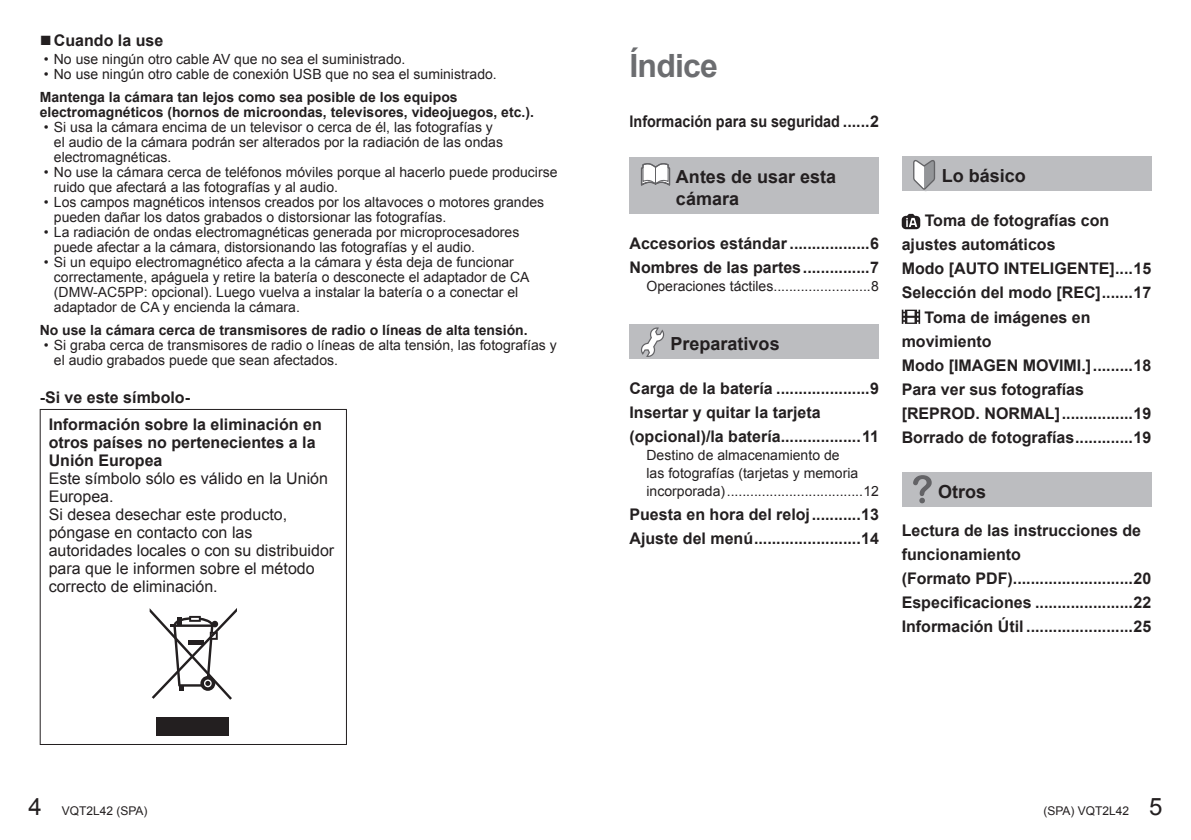
<style>
.page{position:relative;width:1191px;height:840px;background:#fff}
.page>*{position:absolute;margin:0;border:0;box-sizing:border-box;transform-origin:0 0}
.t1{font:700 32px "Arial";letter-spacing:-.025em;color:#6c6d70}
.t2{font:700 18px/22px "Arial";color:#231f20}
.t3{font:700 16px/24px "Arial";color:#231f20}
.t4{font:16px/18px "Arial";color:#231f20}
.t5{font:700 16px "Arial";color:#231f20;scale:.9 1}
.t6{font:14px/15px "Arial";color:#231f20}
.t7{font:700 14px/15px "Arial";color:#231f20}
.t8{font:12px "Arial";color:#231f20}
.s1{font-weight:400;font-size:20px}
.s2{font-size:24px}
</style>
<div class="page">
<hr style="left:40px;top:408px;width:307px;height:1px;background:#231f20">
<hr style="left:40px;top:410px;width:1px;height:333px;background:#231f20">
<hr style="left:346px;top:410px;width:1px;height:333px;background:#231f20">
<hr style="left:40px;top:743px;width:307px;height:1px;background:#231f20">
<svg style="left:150px;top:608px;width:87px;height:91px"></svg>
<div style="left:157px;top:717px;width:72px;height:18px;background:#231f20"></div>
<div style="left:629px;top:157px;width:250px;height:56px;background:#bcbdc0"></div>
<svg style="left:640px;top:163px;width:31px;height:23px"></svg>
<div style="left:629px;top:324px;width:250px;height:34px;background:#bcbdc0"></div>
<svg style="left:641px;top:327px;width:24px;height:30px"></svg>
<div style="left:901px;top:157px;width:250px;height:34px;background:#bcbdc0"></div>
<svg style="left:913px;top:160px;width:23px;height:32px"></svg>
<svg style="left:901px;top:214px;width:19px;height:15px"></svg>
<svg style="left:901px;top:309px;width:19px;height:15px"></svg>
<div style="left:901px;top:472px;width:250px;height:34px;background:#bcbdc0"></div>
<svg style="left:913px;top:475px;width:19px;height:29px"></svg>
<p class="t3" style="left:40px;top:29px;width:125px"><span class="s1">■</span>Cuando la use</p>
<p class="t6" style="left:44px;top:51px;width:363px">• No use ningún otro cable AV que no sea el suministrado.</p>
<p class="t6" style="left:44px;top:66px;width:454px">• No use ningún otro cable de conexión USB que no sea el suministrado.</p>
<p class="t7" style="left:40px;top:90px;width:496px">Mantenga la cámara tan lejos como sea posible de los equipos electromagnéticos (hornos de microondas, televisores, videojuegos, etc.).</p>
<p class="t6" style="left:54px;top:119px;width:450px;text-indent:-10px">• Si usa la cámara encima de un televisor o cerca de él, las fotografías y el audio de la cámara podrán ser alterados por la radiación de las ondas electromagnéticas.</p>
<p class="t6" style="left:54px;top:164px;width:505px;text-indent:-10px">• No use la cámara cerca de teléfonos móviles porque al hacerlo puede producirse ruido que afectará a las fotografías y al audio.</p>
<p class="t6" style="left:54px;top:194px;width:492px;text-indent:-10px">• Los campos magnéticos intensos creados por los altavoces o motores grandes pueden dañar los datos grabados o distorsionar las fotografías.</p>
<p class="t6" style="left:54px;top:224px;width:467px;text-indent:-10px">• La radiación de ondas electromagnéticas generada por microprocesadores puede afectar a la cámara, distorsionando las fotografías y el audio.</p>
<p class="t6" style="left:54px;top:254px;width:477px;text-indent:-10px">• Si un equipo electromagnético afecta a la cámara y ésta deja de funcionar correctamente, apáguela y retire la batería o desconecte el adaptador de CA (DMW-AC5PP: opcional). Luego vuelva a instalar la batería o a conectar el adaptador de CA y encienda la cámara.</p>
<p class="t7" style="left:40px;top:322px;width:489px">No use la cámara cerca de transmisores de radio o líneas de alta tensión.</p>
<p class="t6" style="left:54px;top:337px;width:504px;text-indent:-10px">• Si graba cerca de transmisores de radio o líneas de alta tensión, las fotografías y el audio grabados puede que sean afectados.</p>
<p class="t3" style="left:49px;top:385px;width:274px;line-height:26.4px;text-indent:-9px">-Si ve este símbolo-<br>Información sobre la eliminación en</p>
<p class="t3" style="left:49px;top:433px;width:268px;line-height:18px">otros países no pertenecientes a la<br>Unión Europea</p>
<p class="t4" style="left:49px;top:469px;width:287px">Este símbolo sólo es válido en la Unión<br>Europea.<br>Si desea desechar este producto, póngase en contacto con las autoridades locales o con su distribuidor para que le informen sobre el método correcto de eliminación.</p>
<h1 class="t1" style="left:629px;top:44px;width:90px">Índice</h1>
<p class="t5" style="left:629px;top:111px;width:279px">Información para su seguridad ......2</p>
<p class="t2" style="left:676px;top:166px;width:162px">Antes de usar esta cámara</p>
<p class="t3" style="left:629px;top:232px;width:251px">Accesorios estándar ..................6<br>Nombres de las partes...............7</p>
<p class="t6" style="left:646px;top:279px;width:234px">Operaciones táctiles.........................8</p>
<p class="t2" style="left:670px;top:333px;width:111px">Preparativos</p>
<p class="t3" style="left:629px;top:376px;width:251px">Carga de la batería .....................9<br>Insertar y quitar la tarjeta (opcional)/la batería..................11</p>
<p class="t6" style="left:646px;top:446px;width:234px;line-height:18px">Destino de almacenamiento de<br>las fotografías (tarjetas y memoria incorporada)...................................12</p>
<p class="t3" style="left:629px;top:502px;width:251px">Puesta en hora del reloj...........13<br>Ajuste del menú........................14</p>
<p class="t2" style="left:941px;top:165px;width:86px">Lo básico</p>
<p class="t3" style="left:924px;top:209px;width:186px">Toma de fotografías con</p>
<p class="t3" style="left:901px;top:233px;width:155px">ajustes automáticos</p>
<p class="t3" style="left:901px;top:257px;width:251px">Modo [AUTO INTELIGENTE]....15</p>
<p class="t3" style="left:901px;top:281px;width:251px">Selección del modo [REC].......17</p>
<p class="t3" style="left:924px;top:305px;width:167px">Toma de imágenes en</p>
<p class="t3" style="left:901px;top:329px;width:91px">movimiento</p>
<p class="t3" style="left:901px;top:353px;width:251px">Modo [IMAGEN MOVIMI.].........18</p>
<p class="t3" style="left:901px;top:377px;width:184px">Para ver sus fotografías</p>
<p class="t3" style="left:901px;top:401px;width:251px">[REPROD. NORMAL]................19</p>
<p class="t3" style="left:901px;top:425px;width:251px">Borrado de fotografías.............19</p>
<p class="t2" style="left:938px;top:480px;width:50px">Otros</p>
<p class="t3" style="left:901px;top:518px;width:251px">Lectura de las instrucciones de funcionamiento<br>(Formato PDF)...........................20<br>Especificaciones ......................22<br>Información Útil ........................25</p>
<p class="t8" style="left:28px;top:802px;width:121px"><span class="s2">4</span> VQT2L42 (SPA)</p>
<p class="t8" style="left:1043px;top:802px;width:121px">(SPA) VQT2L42 <span class="s2">5</span></p>
</div>
